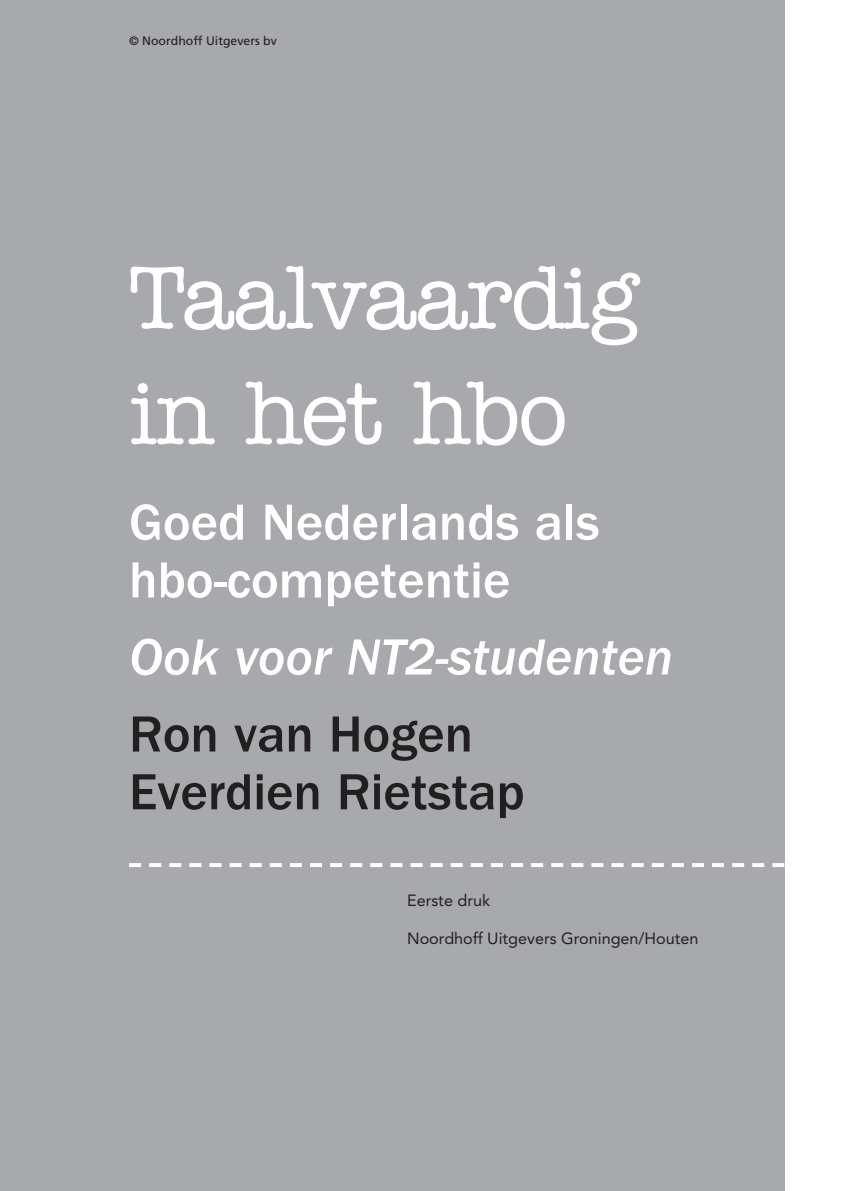
<style>
.page{position:relative;width:844px;height:1191px;background:#fff}
.page>*{position:absolute;margin:0;border:0;box-sizing:border-box;transform-origin:0 0}
.t1{font:500 89.25px/115.5px "American Typewriter";letter-spacing:-.025em;color:#fff}
.t2{font:500 52.5px/57.8px "Franklin Gothic";color:#fff}
.t3{font:500 52.5px/57.8px "Franklin Gothic";color:#231f20}
.t4{font:italic 500 52.5px "Franklin Gothic";color:#fff}
.t5{font:16.1px "Avenir";color:#231f20}
.t6{font:12.25px "Frutiger";color:#231f20}
</style>
<div class="page">
<div style="left:0;top:0;width:784px;height:1191px;background:#a7a9ac"></div>
<svg style="left:129px;top:863px;width:655px;height:4px"></svg>
<p class="t6" style="left:129px;top:35px;width:149px">© Noordhoff Uitgevers bv</p>
<h1 class="t1" style="left:129px;top:247px;width:510px">Taalvaardig in het hbo</h1>
<h2 class="t2" style="left:129px;top:497px;width:472px">Goed Nederlands als hbo-competentie</h2>
<h2 class="t4" style="left:129px;top:639px;width:545px">Ook voor NT2-studenten</h2>
<h2 class="t3" style="left:129px;top:709px;width:397px">Ron van Hogen<br>Everdien Rietstap</h2>
<p class="t5" style="left:407px;top:893px;width:85px">Eerste druk</p>
<p class="t5" style="left:407px;top:932px;width:293px">Noordhoff Uitgevers Groningen/Houten</p>
</div>
